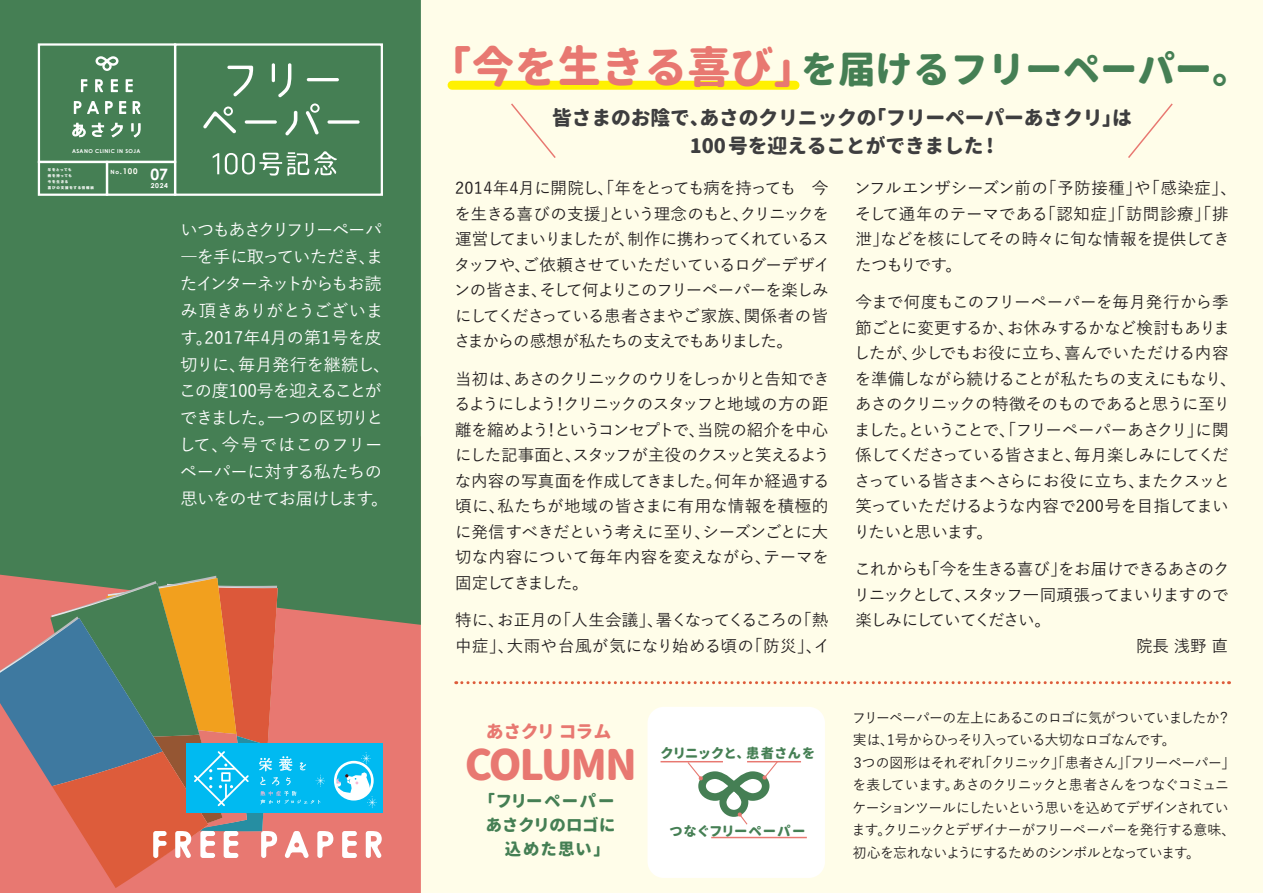
<style>
.page{position:relative;width:1263px;height:893px;background:#fffde9}
.page>*{position:absolute;margin:0;border:0;box-sizing:border-box;transform-origin:0 0}
.t1{font:41.85px "Gen Jyuu Gothic P Heavy";letter-spacing:-.05em;color:#e87871}
.t2{font:800 37.35px "Gen Jyuu Gothic";color:#457f54}
.t3{font:800 19.8px/28.5px "Gen Jyuu Gothic";letter-spacing:-.01em;color:#3e3e3f;text-align:center}
.t4{font:17.7px "Gen Jyuu Gothic P Heavy";letter-spacing:.1em;color:#e87871}
.t5{font:500 17.25px/27px "Yu Go";letter-spacing:-.04em;color:#fff}
.t6{font:500 16.5px/25.5px "Yu Go";letter-spacing:-.035em;color:#231f20;text-align:justify}
.t7{font:500 16.5px/25.5px "Yu Go";letter-spacing:-.005em;color:#231f20}
.t8{font:500 16.5px/25.5px "Yu Go";letter-spacing:.005em;color:#231f20}
.t9{font:16.5px/24px "Gen Jyuu Gothic P Heavy";letter-spacing:.1em;color:#457f54;text-align:center}
.t10{font:700 15.75px "Century Gothic";color:#fff}
.t11{font:500 14.25px/22.5px "Yu Go";letter-spacing:-.05em;color:#231f20}
.t12{font:13.35px "Gen Jyuu Gothic P Heavy";letter-spacing:.1em;color:#457f54}
.t13{font:700 7.95px "Century Gothic";color:#fffef6}
.t14{font:700 6.75px "Century Gothic";color:#fff}
.t15{font:700 5.4px "Century Gothic";letter-spacing:.075em;color:#fff}
.t16{font:3.45px/5.8px "Hira Kaku Std W8";letter-spacing:.23em;color:#fff}
.s1{font-size:5.7px;color:#fff}
.s2{color:#fff}
.s3{font-size:43.2px;color:#e87871}
</style>
<div class="page">
<div style="left:0;top:625px;width:421px;height:268px;background:#e87871"></div>
<div style="left:0;top:0;width:421px;height:625px;background:#457f54"></div>
<div style="left:174px;top:43px;width:209px;height:153px;border:2px solid #fff"></div>
<div style="left:38px;top:43px;width:138px;height:120px;border:2px solid #fff"></div>
<div style="left:38px;top:161px;width:70px;height:35px;border:2px solid #fff"></div>
<div style="left:106px;top:161px;width:70px;height:35px;border:2px solid #fff"></div>
<svg style="left:72px;top:123px;width:14px;height:14px"></svg>
<svg style="left:92px;top:123px;width:12px;height:14px"></svg>
<svg style="left:110px;top:123px;width:13px;height:15px"></svg>
<svg style="left:131px;top:123px;width:10px;height:15px"></svg>
<div style="left:102px;top:60px;width:10px;height:11px;border:2px solid #fff;border-radius:4px"></div>
<svg style="left:94px;top:55px;width:26px;height:12px"></svg>
<svg style="left:74px;top:101px;width:25px;height:13px"></svg>
<svg style="left:105px;top:101px;width:8px;height:13px"></svg>
<svg style="left:119px;top:101px;width:7px;height:13px"></svg>
<svg style="left:133px;top:101px;width:8px;height:13px"></svg>
<svg style="left:81px;top:79px;width:6px;height:13px"></svg>
<svg style="left:95px;top:79px;width:8px;height:13px"></svg>
<svg style="left:111px;top:79px;width:7px;height:13px"></svg>
<svg style="left:126px;top:79px;width:7px;height:13px"></svg>
<svg style="left:0;top:576px;width:382px;height:312px;background:#a18278"></svg>
<svg style="left:227px;top:66px;width:26px;height:31px"></svg>
<svg style="left:272px;top:63px;width:19px;height:34px"></svg>
<hr style="left:307px;top:78px;width:32px;height:3px;background:#fff;border-radius:2px">
<svg style="left:203px;top:107px;width:33px;height:26px"></svg>
<svg style="left:245px;top:120px;width:32px;height:4px"></svg>
<svg style="left:285px;top:103px;width:35px;height:33px"></svg>
<svg style="left:327px;top:120px;width:33px;height:4px"></svg>
<div style="left:452px;top:81px;width:343px;height:9px;background:#fff101"></div>
<svg style="left:456px;top:681px;width:773px;height:3px"></svg>
<div style="left:647px;top:707px;width:178px;height:171px;background:#fff;border-radius:16px"></div>
<div style="left:719px;top:782px;width:29px;height:35px;border:7px solid #457f54;border-radius:11px"></div>
<svg style="left:686px;top:762px;width:93px;height:43px"></svg>
<svg style="left:737px;top:812px;width:11px;height:13px"></svg>
<hr style="left:660px;top:761px;width:63px;height:1px;background:#e87871">
<hr style="left:711px;top:837px;width:96px;height:1px;background:#e87871">
<hr style="left:747px;top:761px;width:54px;height:1px;background:#e87871">
<svg style="left:511px;top:103px;width:45px;height:55px"></svg>
<svg style="left:1128px;top:103px;width:45px;height:55px"></svg>
<svg style="left:213px;top:153px;width:6px;height:21px"></svg>
<svg style="left:225px;top:151px;width:112px;height:25px;background:#77a182"></svg>
<p class="t15" style="left:72px;top:147px;width:70px">ASANO CLINIC IN SOJA</p>
<p class="t16" style="left:48px;top:167px;width:48px">年をとっても<br>病を持っても<br>今を生きる<br>喜びの支援をする情報紙</p>
<p class="t13" style="left:111px;top:166px;width:29px"><span class="s1">No</span><span class="s2">.</span>100</p>
<p class="t10" style="left:150px;top:163px;width:19px">07</p>
<p class="t14" style="left:151px;top:181px;width:19px">2024</p>
<p class="t5" style="left:179px;top:213px;width:213px">いつもあさクリフリーペーパ―を手に取っていただき、またインターネットからもお読み頂きありがとうございます。2017年4月の第1号を皮切りに、毎月発行を継続し、この度100号を迎えることができました。一つの区切りとして、今号ではこのフリーペーパーに対する私たちの思いをのせてお届けします。</p>
<h2 class="t2" style="left:428px;top:41px;width:823px"><span class="s3">「今を生きる喜び」</span>を届けるフリーペーパー。</h2>
<p class="t3" style="left:552px;top:103px;width:581px">皆さまのお陰で、あさのクリニックの「フリーペーパーあさクリ」は<br>100号を迎えることができました !</p>
<p class="t6" style="left:454px;top:173px;width:378px">2014年4月に開院し、「年をとっても病を持っても　今を生きる喜びの支援」という理念のもと、クリニックを運営してまいりましたが、制作に携わってくれているスタッフや、ご依頼させていただいているログーデザインの皆さま、そして何よりこのフリーペーパーを楽しみにしてくださっている患者さまやご家族、関係者の皆さまからの感想が私たちの支えでもありました。</p>
<p class="t6" style="left:454px;top:364px;width:378px">当初は、あさのクリニックのウリをしっかりと告知できるようにしよう！クリニックのスタッフと地域の方の距離を縮めよう！というコンセプトで、当院の紹介を中心にした記事面と、スタッフが主役のクスッと笑えるような内容の写真面を作成してきました。何年か経過する頃に、私たちが地域の皆さまに有用な情報を積極的に発信すべきだという考えに至り、シーズンごとに大切な内容について毎年内容を変えながら、テーマを固定してきました。</p>
<p class="t8" style="left:455px;top:605px;width:376px">特に、お正月の「人生会議」、暑くなってくるころの「熱中症」、大雨や台風が気になり始める頃の「防災」、イ</p>
<p class="t4" style="left:486px;top:718px;width:126px">あさクリ コラム</p>
<h1 class="t1" style="left:465px;top:733px;width:174px">COLUMN</h1>
<p class="t12" style="left:661px;top:743px;width:155px">クリニックと、患者さんを</p>
<p class="t9" style="left:486px;top:788px;width:130px">「フリーペーパーあさクリのロゴに込めた思い」</p>
<p class="t12" style="left:670px;top:821px;width:137px">つなぐフリーペーパー</p>
<p class="t7" style="left:854px;top:173px;width:384px">ンフルエンザシーズン前の「予防接種」や「感染症」、そして通年のテーマである「認知症」「訪問診療」「排泄」などを核にしてその時々に旬な情報を提供してきたつもりです。</p>
<p class="t6" style="left:854px;top:287px;width:384px;text-align:left">今まで何度もこのフリーペーパーを毎月発行から季節ごとに変更するか、お休みするかなど検討もありましたが、少しでもお役に立ち、喜んでいただける内容を準備しながら続けることが私たちの支えにもなり、あさのクリニックの特徴そのものであると思うに至りました。ということで、「フリーペーパーあさクリ」に関係してくださっている皆さまと、毎月楽しみにしてくださっている皆さまへさらにお役に立ち、またクスッと笑っていただけるような内容で200号を目指してまいりたいと思います。</p>
<p class="t6" style="left:854px;top:554px;width:377px">これからも「今を生きる喜び」をお届けできるあさのクリニックとして、スタッフ一同頑張ってまいりますので楽しみにしていてください。</p>
<p class="t6" style="left:1136px;top:631px;width:93px">院長 浅野 直</p>
<p class="t11" style="left:851px;top:705px;width:386px">フリーペーパーの左上にあるこのロゴに気がついていましたか？実は、1号からひっそり入っている大切なロゴなんです。<br>３つの図形はそれぞれ「クリニック」「患者さん」「フリーペーパー」を表しています。あさのクリニックと患者さんをつなぐコミュニケーションツールにしたいという思いを込めてデザインされています。クリニックとデザイナーがフリーペーパーを発行する意味、初心を忘れないようにするためのシンボルとなっています。</p>
</div>
